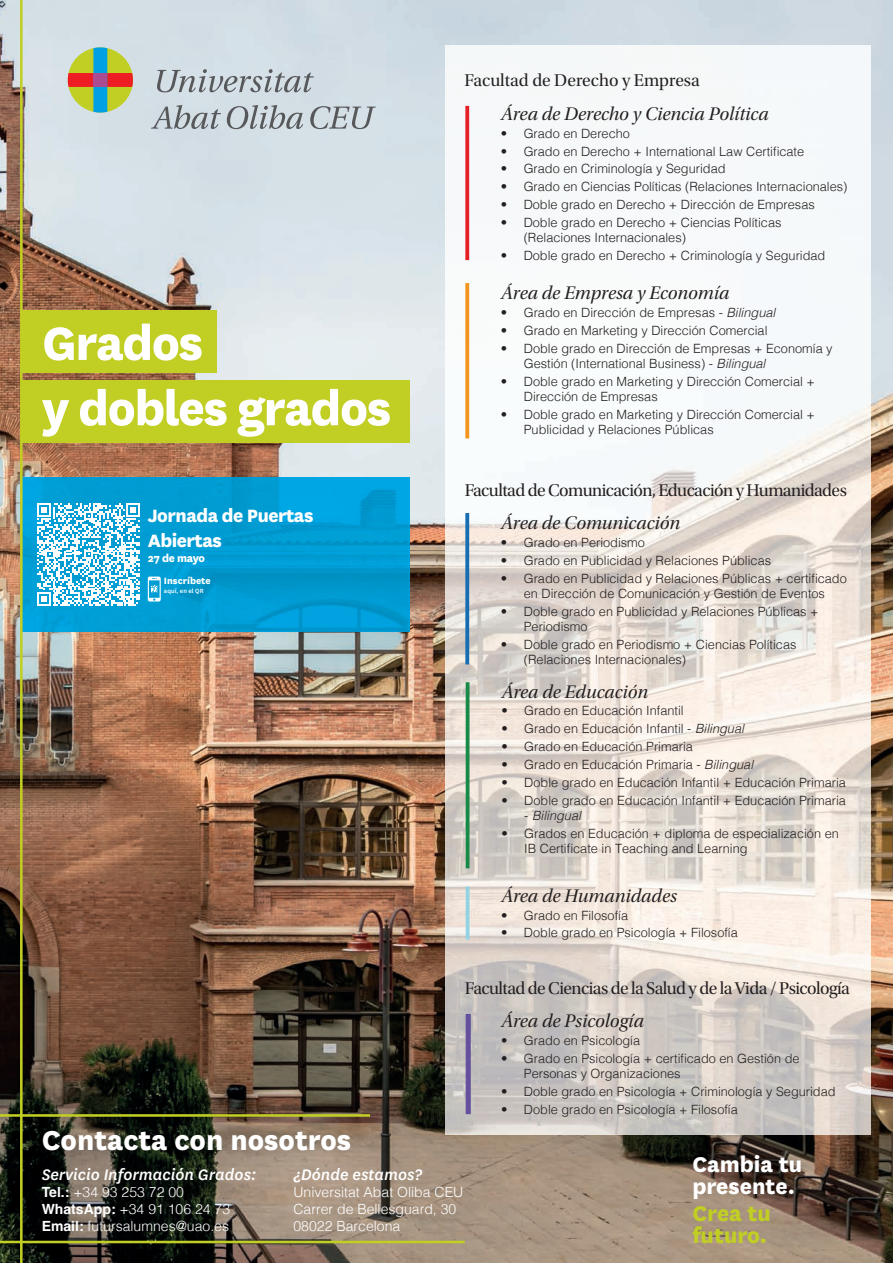
<style>
.page{position:relative;width:893px;height:1263px;background:#fff}
.page>*{position:absolute;margin:0;border:0;box-sizing:border-box;transform-origin:0 0}
.t1{font:800 54.45px/65.4px "National";letter-spacing:-.025em;color:#fff}
.t2{font:800 31.8px "National";color:#fff}
.t3{font:800 24.9px/22px "National";color:#fff}
.t4{font:800 24.9px/22px "National";color:#c1ce23}
.t5{font:800 20.85px/25px "National";letter-spacing:-.025em;color:#fff}
.t6{font:19.2px "Utopia Std Subh It";color:#231f20}
.t7{font:17.85px "Utopia Std Subh";letter-spacing:-.03em;color:#231f20}
.t8{font:italic 500 17.85px "National";color:#fff}
.t9{font:17.85px "Utopia Std Subh";color:#231f20}
.t10{font:300 14.1px/16.8px "Helvetica";color:#fff}
.t11{font:300 12.75px/15.3px "Helvetica";color:#231f20}
.t12{font:italic 300 12.75px "Helvetica";color:#231f20}
.t13{font:800 12.6px "National";letter-spacing:-.025em;color:#fff}
.t14{font:800 10.65px "National";color:#fff}
.t15{font:500 7.05px "National";color:#fff}
.s1{font-style:italic}
.s2{font-style:normal}
.s3{font-weight:700}
</style>
<div class="page">
<img style="left:0;top:0;width:893px;height:1263px">
<img style="left:445px;top:46px;width:426px;height:1088px">
<div style="left:22px;top:310px;width:195px;height:63px;background:#c1ce23"></div>
<div style="left:22px;top:380px;width:387px;height:63px;background:#c1ce23"></div>
<img style="left:23px;top:477px;width:386px;height:154px">
<svg style="left:465px;top:106px;width:4px;height:154px"></svg>
<svg style="left:465px;top:283px;width:4px;height:155px"></svg>
<svg style="left:465px;top:513px;width:4px;height:151px"></svg>
<hr style="left:466px;top:682px;width:3px;height:186px;background:#178a47">
<hr style="left:466px;top:886px;width:3px;height:53px;background:#91d3e5">
<div style="left:466px;top:1014px;width:5px;height:100px;background:#64509c"></div>
<svg style="left:68px;top:47px;width:65px;height:66px;background:#abac71"></svg>
<div style="left:93px;top:73px;width:14px;height:14px;background:#ab4c92"></div>
<svg style="left:156px;top:69px;width:158px;height:23px;background:#b3bcc1"></svg>
<svg style="left:151px;top:105px;width:70px;height:24px;background:#b2bbc1"></svg>
<svg style="left:227px;top:105px;width:76px;height:24px;background:#aeb6bc"></svg>
<svg style="left:310px;top:106px;width:66px;height:23px;background:#b3bbc1"></svg>
<svg style="left:37px;top:503px;width:103px;height:103px"></svg>
<svg style="left:148px;top:577px;width:13px;height:24px"></svg>
<hr style="left:20px;top:0;width:3px;height:1263px;background:#c1ce23">
<hr style="left:0;top:1114px;width:370px;height:3px;background:#c1ce23">
<hr style="left:0;top:1241px;width:465px;height:2px;background:#c1ce23">
<h1 class="t1" style="left:42px;top:306px;width:351px">Grados<br>y dobles grados</h1>
<h3 class="t5" style="left:148px;top:501px;width:167px">Jornada de Puertas<br>Abiertas</h3>
<p class="t13" style="left:148px;top:549px;width:59px">27 de mayo</p>
<p class="t14" style="left:164px;top:573px;width:48px">Inscríbete</p>
<p class="t15" style="left:164px;top:585px;width:41px">aquí, en el QR</p>
<h2 class="t2" style="left:42px;top:1117px;width:311px">Contacta con nosotros</h2>
<h3 class="t9" style="left:465px;top:71px;width:237px">Facultad de Derecho y Empresa</h3>
<h3 class="t6" style="left:501px;top:103px;width:269px">Área de Derecho y Ciencia Política</h3>
<p class="t11" style="left:501px;top:125px;width:131px">• Grado en Derecho</p>
<p class="t11" style="left:501px;top:142px;width:305px">• Grado en Derecho + International Law Certificate</p>
<p class="t11" style="left:501px;top:160px;width:226px">• Grado en Criminología y Seguridad</p>
<p class="t11" style="left:501px;top:178px;width:348px">• Grado en Ciencias Políticas (Relaciones Internacionales)</p>
<p class="t11" style="left:501px;top:196px;width:316px">• Doble grado en Derecho + Dirección de Empresas</p>
<p class="t11" style="left:524px;top:214px;width:259px;text-indent:-23px">• Doble grado en Derecho + Ciencias Políticas (Relaciones Internacionales)</p>
<p class="t11" style="left:501px;top:247px;width:326px">• Doble grado en Derecho + Criminología y Seguridad</p>
<h3 class="t6" style="left:501px;top:283px;width:230px">Área de Empresa y Economía</h3>
<p class="t11" style="left:501px;top:304px;width:276px">• Grado en Dirección de Empresas - <span class="s1">Bilingual</span></p>
<p class="t11" style="left:501px;top:322px;width:268px">• Grado en Marketing y Dirección Comercial</p>
<p class="t11" style="left:524px;top:340px;width:310px;text-indent:-23px">• Doble grado en Dirección de Empresas + Economía y<br>Gestión (International Business) - <span class="s1">Bilingual</span></p>
<p class="t11" style="left:524px;top:373px;width:293px;text-indent:-23px">• Doble grado en Marketing y Dirección Comercial +<br>Dirección de Empresas</p>
<p class="t11" style="left:524px;top:406px;width:293px;text-indent:-23px">• Doble grado en Marketing y Dirección Comercial +<br>Publicidad y Relaciones Públicas</p>
<h3 class="t7" style="left:465px;top:480px;width:384px">Facultad de Comunicación, Educación y Humanidades</h3>
<h3 class="t6" style="left:501px;top:513px;width:181px">Área de Comunicación</h3>
<p class="t11" style="left:501px;top:534px;width:146px">• Grado en Periodismo</p>
<p class="t11" style="left:501px;top:552px;width:272px">• Grado en Publicidad y Relaciones Públicas</p>
<p class="t11" style="left:501px;top:570px;width:347px;text-align:center">• Grado en Publicidad y Relaciones Públicas + certificado en Dirección de Comunicación y Gestión de Eventos</p>
<p class="t11" style="left:524px;top:603px;width:296px;text-indent:-23px">• Doble grado en Publicidad y Relaciones Públicas +<br>Periodismo</p>
<p class="t11" style="left:524px;top:636px;width:274px;text-indent:-23px">• Doble grado en Periodismo + Ciencias Políticas (Relaciones Internacionales)</p>
<h3 class="t6" style="left:501px;top:681px;width:148px">Área de Educación</h3>
<p class="t11" style="left:501px;top:702px;width:184px">• Grado en Educación Infantil</p>
<p class="t11" style="left:501px;top:720px;width:244px">• Grado en Educación Infantil - <span class="s1">Bilingual</span></p>
<p class="t11" style="left:501px;top:738px;width:193px">• Grado en Educación Primaria</p>
<p class="t11" style="left:501px;top:756px;width:253px">• Grado en Educación Primaria - <span class="s1">Bilingual</span></p>
<p class="t11" style="left:501px;top:774px;width:346px">• Doble grado en Educación Infantil + Educación Primaria</p>
<p class="t11" style="left:501px;top:791px;width:346px">• Doble grado en Educación Infantil + Educación Primaria</p>
<p class="t12" style="left:524px;top:804px;width:58px"><span class="s2">-</span> Bilingual</p>
<p class="t11" style="left:524px;top:825px;width:316px;text-indent:-23px">• Grados en Educación + diploma de especialización en<br>IB Certificate in Teaching and Learning</p>
<h3 class="t6" style="left:501px;top:885px;width:177px">Área de Humanidades</h3>
<p class="t11" style="left:501px;top:906px;width:129px">• Grado en Filosofía</p>
<p class="t11" style="left:501px;top:924px;width:238px">• Doble grado en Psicología + Filosofía</p>
<h3 class="t7" style="left:465px;top:978px;width:386px">Facultad de Ciencias de la Salud y de la Vida / Psicología</h3>
<h3 class="t6" style="left:501px;top:1011px;width:144px">Área de Psicología</h3>
<p class="t11" style="left:501px;top:1032px;width:141px">• Grado en Psicología</p>
<p class="t11" style="left:524px;top:1050px;width:277px;text-indent:-23px">• Grado en Psicología + certificado en Gestión de<br>Personas y Organizaciones</p>
<p class="t11" style="left:501px;top:1083px;width:336px">• Doble grado en Psicología + Criminología y Seguridad</p>
<p class="t11" style="left:501px;top:1101px;width:238px">• Doble grado en Psicología + Filosofía</p>
<h3 class="t8" style="left:42px;top:1163px;width:216px">Servicio Información Grados:</h3>
<p class="t10" style="left:42px;top:1182px;width:190px"><span class="s3">Tel.:</span> +34 93 253 72 00<br><span class="s3">WhatsApp:</span> +34 91 106 24 73<br><span class="s3">Email:</span> futursalumnes@uao.es</p>
<h3 class="t8" style="left:293px;top:1163px;width:130px">¿Dónde estamos?</h3>
<p class="t10" style="left:293px;top:1182px;width:171px">Universitat Abat Oliba CEU<br>Carrer de Bellesguard, 30<br>08022 Barcelona</p>
<h3 class="t3" style="left:692px;top:1152px;width:111px">Cambia tu presente.</h3>
<h3 class="t4" style="left:692px;top:1201px;width:80px">Crea tu futuro.</h3>
</div>
